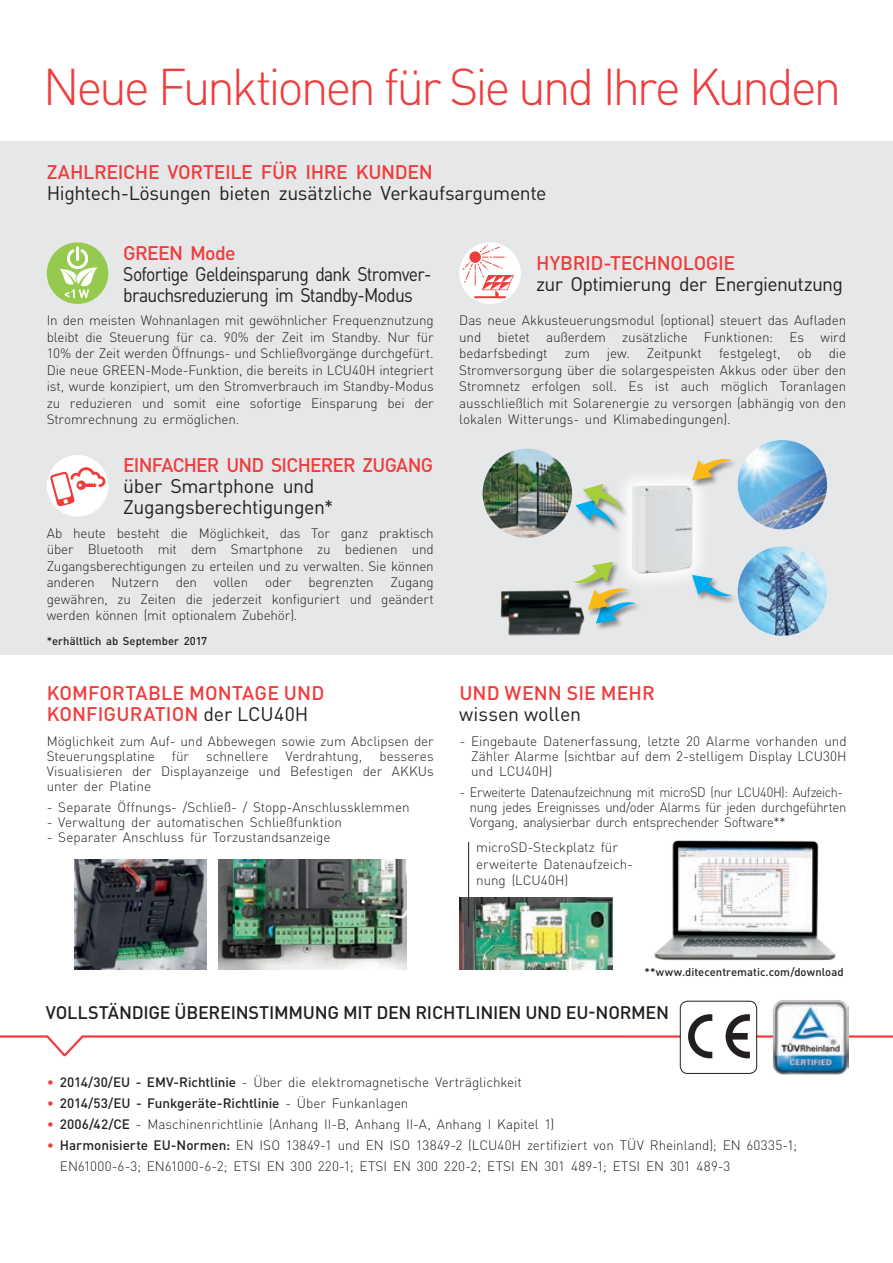
<style>
.page{position:relative;width:893px;height:1263px;background:#fff}
.page>*{position:absolute;margin:0;border:0;box-sizing:border-box;transform-origin:0 0}
.t1{font:300 51px "DIN Pro";letter-spacing:-.065em;color:#ee3d3c}
.t2{font:19.5px/21px "DIN Pro";letter-spacing:-.03em;color:#231f20}
.t3{font:19.5px/21px "DIN Pro";letter-spacing:-.03em;color:#231f20;scale:.9 1}
.t4{font:500 19.5px "DIN Pro";letter-spacing:-.02em;color:#ee3d3c}
.t5{font:500 19.5px/21px "DIN Pro";letter-spacing:.005em;color:#ee3d3c}
.t6{font:500 19.5px/21px "DIN Pro";color:#ee3d3c}
.t7{font:500 19.5px "DIN Pro";letter-spacing:-.045em;color:#ee3d3c}
.t8{font:500 19.5px "DIN Pro";letter-spacing:-.04em;color:#ee3d3c}
.SubHead_12{font:500 18px "DIN Pro";letter-spacing:-.015em;color:#231f20}
.Bodytext_9_-15{font:300 13.5px/16.5px "DIN Pro";letter-spacing:-.005em;color:#231f20;text-align:justify}
.Bodytext_9_-15-2{font:300 13.5px/15px "DIN Pro";letter-spacing:-.03em;color:#231f20;scale:.94 1}
.Bodytext_9_-15-3{font:500 13.5px "DIN Pro";letter-spacing:-.005em;color:#231f20}
.t9{font:500 11.25px "DIN Pro";letter-spacing:.005em;color:#231f20}
.s1{font-weight:400;color:#231f20}
.s2{color:#ee3d3c}
.s3{font-weight:500}
.s4{font-weight:300;color:#ee3d3c}
.s5{font-weight:300}
</style>
<div class="page">
<img style="left:773px;top:1000px;width:75px;height:75px">
<svg style="left:0;top:1014px;width:893px;height:44px"></svg>
<div style="left:680px;top:1001px;width:77px;height:73px;border:1px solid #231f20;border-radius:7px"></div>
<div style="left:0;top:142px;width:893px;height:513px;background:#e6e7e9"></div>
<img style="left:74px;top:859px;width:132px;height:110px">
<img style="left:219px;top:859px;width:187px;height:110px">
<img style="left:459px;top:897px;width:153px;height:72px">
<div style="left:47px;top:242px;width:61px;height:62px;background:#96ca4e;border-radius:50%"></div>
<hr style="left:76px;top:246px;width:3px;height:15px;background:#fff;border-radius:2px">
<svg style="left:60px;top:249px;width:38px;height:49px"></svg>
<div style="left:47px;top:455px;width:61px;height:62px;background:#fff;border-radius:50%"></div>
<svg style="left:50px;top:467px;width:55px;height:40px"></svg>
<div style="left:459px;top:242px;width:62px;height:62px;background:#fff;border-radius:50%"></div>
<svg style="left:462px;top:244px;width:52px;height:54px"></svg>
<hr style="left:468px;top:842px;width:1px;height:85px;background:#231f20">
<img style="left:624px;top:480px;width:77px;height:99px">
<img style="left:500px;top:590px;width:82px;height:46px">
<img style="left:483px;top:449px;width:89px;height:89px;border-radius:45px">
<div style="left:691px;top:573px;width:48px;height:31px;background:#231f20;opacity:.5"></div>
<svg style="left:692px;top:575px;width:40px;height:24px"></svg>
<div style="left:691px;top:458px;width:48px;height:30px;background:#231f20;opacity:.5"></div>
<svg style="left:692px;top:458px;width:40px;height:22px"></svg>
<div style="left:574px;top:498px;width:47px;height:36px;background:#231f20;opacity:.5"></div>
<div style="left:594px;top:601px;width:48px;height:30px;background:#231f20;opacity:.5"></div>
<svg style="left:573px;top:562px;width:63px;height:62px"></svg>
<div style="left:582px;top:483px;width:47px;height:35px;background:#231f20;opacity:.5"></div>
<svg style="left:575px;top:484px;width:47px;height:43px"></svg>
<img style="left:738px;top:440px;width:89px;height:89px;border-radius:45px">
<img style="left:738px;top:546px;width:89px;height:90px;border-radius:45px">
<img style="left:654px;top:840px;width:182px;height:120px">
<p class="t1" style="left:43px;top:52px;width:800px">Neue Funktionen für Sie und Ihre Kunden</p>
<p class="t4" style="left:47px;top:159px;width:388px">ZAHLREICHE VORTEILE FÜR IHRE KUNDEN</p>
<p class="t2" style="left:47px;top:182px;width:501px">Hightech-Lösungen bieten zusätzliche Verkaufsargumente</p>
<p class="t8" style="left:123px;top:239px;width:114px">GREEN Mode</p>
<p class="t3" style="left:123px;top:262px;width:344px">Sofortige Geldeinsparung dank Stromver&shy;brauchsreduzierung im Standby-Modus</p>
<p class="t4" style="left:536px;top:250px;width:201px">HYBRID-TECHNOLOGIE</p>
<p class="t2" style="left:536px;top:273px;width:308px">zur Optimierung der Energienutzung</p>
<p class="Bodytext_9_-15" style="left:47px;top:311px;width:388px">In den meisten Wohnanlagen mit gewöhnlicher Frequenznutzung bleibt die Steuerung für ca. 90% der Zeit im Standby. Nur für 10% der Zeit werden Öffnungs- und Schließvorgänge durchgefürt.<br>Die neue GREEN-Mode-Funktion, die bereits in LCU40H integriert ist, wurde konzipiert, um den Stromverbrauch im Standby-Modus zu reduzieren und somit eine sofortige Einsparung bei der Stromrechnung zu ermöglichen.</p>
<p class="Bodytext_9_-15" style="left:459px;top:311px;width:388px">Das neue Akkusteuerungsmodul (optional) steuert das Aufladen und bietet außerdem zusätzliche Funktionen: Es wird bedarfsbedingt</p>
<p class="Bodytext_9_-15" style="left:459px;top:344px;width:389px;text-indent:370px">die Stromversorgung über die solargespeisten Akkus oder über den Stromnetz erfolgen soll. Es ist auch möglich Toranlagen ausschließlich mit Solarenergie zu versorgen (abhängig von den lokalen Witterungs- und Klimabedingungen).</p>
<p class="Bodytext_9_-15" style="left:565px;top:344px;width:27px">zum</p>
<p class="Bodytext_9_-15" style="left:607px;top:344px;width:24px">jew.</p>
<p class="Bodytext_9_-15" style="left:647px;top:344px;width:57px">Zeitpunkt</p>
<p class="Bodytext_9_-15" style="left:719px;top:344px;width:63px">festgelegt,</p>
<p class="Bodytext_9_-15" style="left:798px;top:344px;width:16px">ob</p>
<p class="t7" style="left:123px;top:452px;width:311px">EINFACHER UND SICHERER ZUGANG</p>
<p class="t2" style="left:123px;top:475px;width:212px">über Smartphone und<br>Zugangsberechtigungen*</p>
<p class="Bodytext_9_-15" style="left:47px;top:524px;width:388px">Ab heute besteht die Möglichkeit, das Tor ganz praktisch über Bluetooth mit dem Smartphone zu bedienen und Zugangsberechtigungen zu erteilen und zu verwalten. Sie können anderen Nutzern den vollen oder begrenzten Zugang gewähren, zu Zeiten die jederzeit konfiguriert und geändert werden können (mit optionalem Zubehör).</p>
<p class="t9" style="left:47px;top:633px;width:162px">*erhältlich ab September 2017</p>
<p class="t5" style="left:47px;top:681px;width:279px">KOMFORTABLE MONTAGE UND<br>KONFIGURATION <span class="s1">der LCU40H</span></p>
<p class="t6" style="left:459px;top:681px;width:197px">UND WENN SIE MEHR <span class="s1">wissen wollen</span></p>
<p class="Bodytext_9_-15" style="left:47px;top:733px;width:388px;line-height:15px">Möglichkeit zum Auf- und Abbewegen sowie zum Abclipsen der<br>Steuerungsplatine</p>
<p class="Bodytext_9_-15" style="left:471px;top:733px;width:377px;line-height:15px;text-indent:-12px">- Eingebaute Datenerfassung, letzte 20 Alarme vorhanden und Zähler Alarme (sichtbar auf dem 2-stelligem Display LCU30H und LCU40H)</p>
<p class="Bodytext_9_-15-2" style="left:470px;top:784px;width:402px;text-indent:-10px">- Erweiterte Datenaufzeichnung mit microSD (nur LCU40H): Aufzeich&shy;nung jedes Ereignisses und/oder Alarms für jeden durchgeführten<br>Vorgang, analysierbar durch entsprechender Software**</p>
<p class="Bodytext_9_-15" style="left:476px;top:839px;width:158px;text-align:left">microSD-Steckplatz für erweiterte Datenaufzeich&shy;nung (LCU40H)</p>
<p class="Bodytext_9_-15" style="left:47px;top:748px;width:388px;line-height:15px;text-indent:333px">besseres Visualisieren der Displayanzeige und Befestigen der AKKUs unter der Platine</p>
<p class="Bodytext_9_-15" style="left:47px;top:799px;width:364px">- Separate Öffnungs- /Schließ- / Stopp-Anschlussklemmen</p>
<p class="Bodytext_9_-15" style="left:47px;top:814px;width:297px">- Verwaltung der automatischen Schließfunktion</p>
<p class="Bodytext_9_-15" style="left:47px;top:829px;width:285px">- Separater Anschluss für Torzustandsanzeige</p>
<p class="Bodytext_9_-15" style="left:172px;top:747px;width:19px">für</p>
<p class="Bodytext_9_-15" style="left:206px;top:747px;width:64px">schnellere</p>
<p class="Bodytext_9_-15" style="left:286px;top:747px;width:78px">Verdrahtung,</p>
<p class="t9" style="left:645px;top:964px;width:201px">**www.ditecentrematic.com/download</p>
<p class="SubHead_12" style="left:46px;top:1000px;width:625px">VOLLSTÄNDIGE ÜBEREINSTIMMUNG MIT DEN RICHTLINIEN UND EU-NORMEN</p>
<p class="Bodytext_9_-15" style="left:47px;top:1073px;width:477px"><span class="s2">•</span> <span class="s3">2014/30/EU - EMV-Richtlinie</span> - Über die elektromagnetische Verträglichkeit</p>
<p class="Bodytext_9_-15-3" style="left:47px;top:1094px;width:363px"><span class="s4">•</span> 2014/53/EU - Funkgeräte-Richtlinie <span class="s5">- Über Funkanlagen</span></p>
<p class="Bodytext_9_-15" style="left:47px;top:1115px;width:509px"><span class="s2">•</span> <span class="s3">2006/42/CE</span> - Maschinenrichtlinie (Anhang II-B, Anhang II-A, Anhang I Kapitel 1)</p>
<p class="Bodytext_9_-15" style="left:60px;top:1134px;width:739px;line-height:21px;text-indent:-13px"><span class="s2">•</span> <span class="s3">Harmonisierte EU-Normen:</span> EN ISO 13849-1 und EN ISO 13849-2 (LCU40H zertifiziert von TÜV Rheinland); EN 60335-1;<br>EN61000-6-3; EN61000-6-2; ETSI EN 300 220-1; ETSI EN 300 220-2; ETSI EN 301 489-1; ETSI EN 301 489-3</p>
</div>
